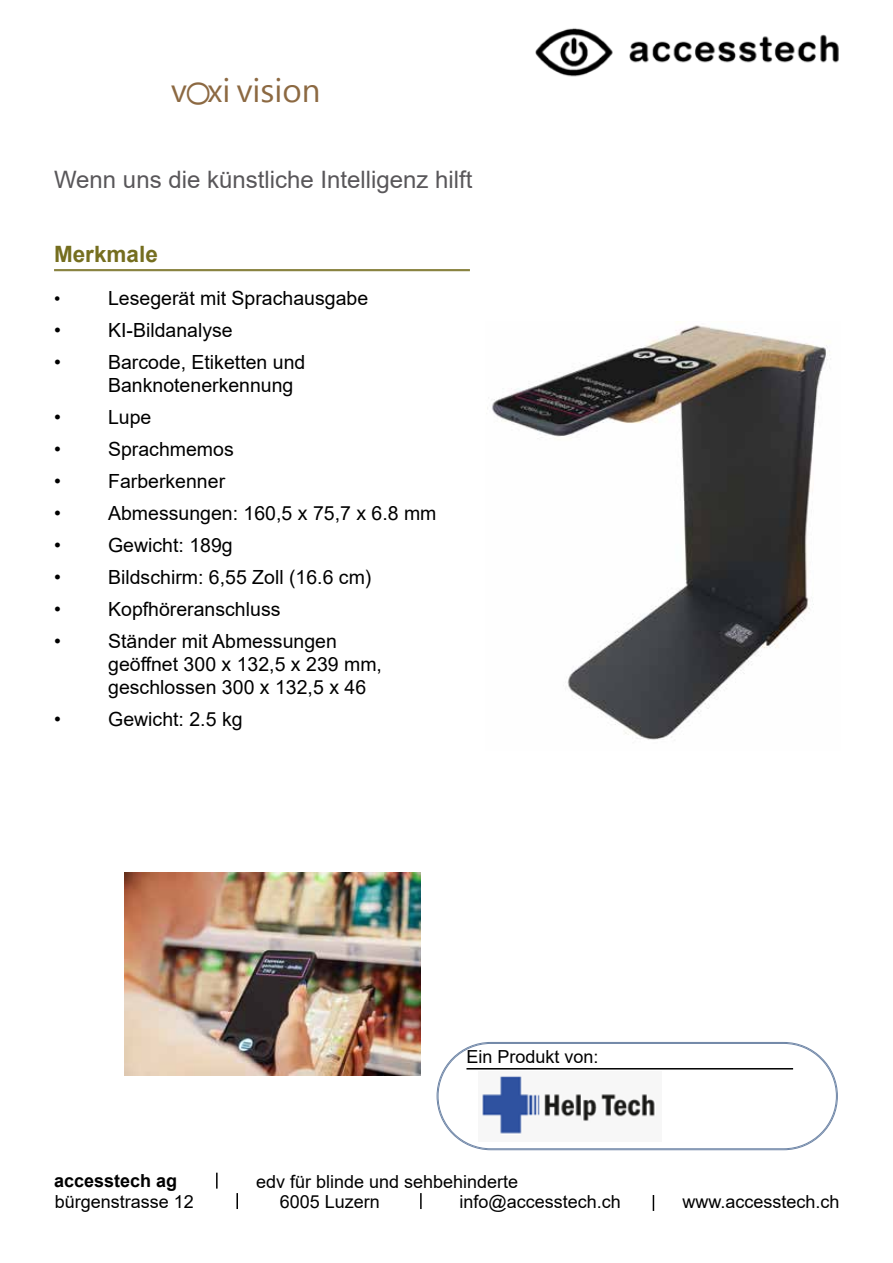
<style>
.page{position:relative;width:893px;height:1263px;background:#fff}
.page>*{position:absolute;margin:0;border:0;box-sizing:border-box;transform-origin:0 0}
.t1{font:49.5px "Brougham";color:#8c6942}
.t2{font:24px "Arial";color:#59575a}
.t3{font:700 22.5px "Arial";color:#756e1f}
.t4{font:19.5px/23.4px "Arial";color:#000}
.t5{font:18px "Arial";color:#000}
.t6{font:700 18px "Arial";color:#000}
</style>
<div class="page">
<img style="left:535px;top:28px;width:304px;height:49px">
<svg style="left:216px;top:1173px;width:2px;height:15px"></svg>
<svg style="left:236px;top:1193px;width:2px;height:16px"></svg>
<svg style="left:420px;top:1193px;width:2px;height:16px"></svg>
<svg style="left:653px;top:1195px;width:1px;height:16px"></svg>
<hr style="left:54px;top:270px;width:416px;height:1px;background:#756e1f">
<hr style="left:54px;top:269px;width:416px;height:1px;background:#756e1f">
<img style="left:487px;top:321px;width:343px;height:419px">
<img style="left:125px;top:873px;width:295px;height:202px">
<div style="left:438px;top:1043px;width:399px;height:106px;border:1px solid #6e85a6;border-radius:53px"></div>
<hr style="left:466px;top:1068px;width:327px;height:1px;background:#000">
<img style="left:482px;top:1075px;width:173px;height:59px">
<h1 class="t1" style="left:171px;top:58px;width:151px">❖o ❖▲□■</h1>
<p class="t2" style="left:54px;top:163px;width:420px">Wenn uns die künstliche Intelligenz hilft</p>
<p class="t3" style="left:54px;top:238px;width:105px">Merkmale</p>
<p class="t5" style="left:54px;top:286px;width:8px">•</p>
<p class="t4" style="left:108px;top:286px;width:262px">Lesegerät mit Sprachausgabe</p>
<p class="t4" style="left:54px;top:318px;width:8px">•</p>
<p class="t4" style="left:108px;top:318px;width:126px">KI-Bildanalyse</p>
<p class="t4" style="left:54px;top:350px;width:8px">•</p>
<p class="t4" style="left:108px;top:350px;width:199px">Barcode, Etiketten und<br>Banknotenerkennung</p>
<p class="t4" style="left:54px;top:406px;width:8px">•</p>
<p class="t4" style="left:108px;top:406px;width:45px">Lupe</p>
<p class="t4" style="left:54px;top:437px;width:8px">•</p>
<p class="t4" style="left:108px;top:437px;width:127px">Sprachmemos</p>
<p class="t4" style="left:54px;top:469px;width:8px">•</p>
<p class="t4" style="left:108px;top:469px;width:119px">Farberkenner</p>
<p class="t4" style="left:54px;top:501px;width:8px">•</p>
<p class="t4" style="left:108px;top:501px;width:330px">Abmessungen: 160,5 x 75,7 x 6.8 mm</p>
<p class="t4" style="left:54px;top:533px;width:8px">•</p>
<p class="t4" style="left:108px;top:533px;width:126px">Gewicht: 189g</p>
<p class="t4" style="left:54px;top:565px;width:8px">•</p>
<p class="t4" style="left:108px;top:565px;width:265px">Bildschirm: 6,55 Zoll (16.6 cm)</p>
<p class="t4" style="left:54px;top:597px;width:8px">•</p>
<p class="t4" style="left:108px;top:597px;width:174px">Kopfhöreranschluss</p>
<p class="t4" style="left:54px;top:629px;width:8px">•</p>
<p class="t4" style="left:108px;top:629px;width:275px">Ständer mit Abmessungen geöffnet 300 x 132,5 x 239 mm, geschlossen 300 x 132,5 x 46</p>
<p class="t4" style="left:54px;top:708px;width:8px">•</p>
<p class="t4" style="left:108px;top:708px;width:136px">Gewicht: 2.5 kg</p>
<p class="t5" style="left:466px;top:1044px;width:134px">Ein Produkt von:</p>
<p class="t6" style="left:54px;top:1168px;width:125px">accesstech ag</p>
<p class="t5" style="left:256px;top:1169px;width:264px">edv für blinde und sehbehinderte</p>
<p class="t5" style="left:55px;top:1189px;width:141px">bürgenstrasse 12</p>
<p class="t5" style="left:280px;top:1189px;width:102px">6005 Luzern</p>
<p class="t5" style="left:459px;top:1189px;width:163px">info@accesstech.ch</p>
<p class="t5" style="left:683px;top:1189px;width:159px">www.accesstech.ch</p>
</div>
